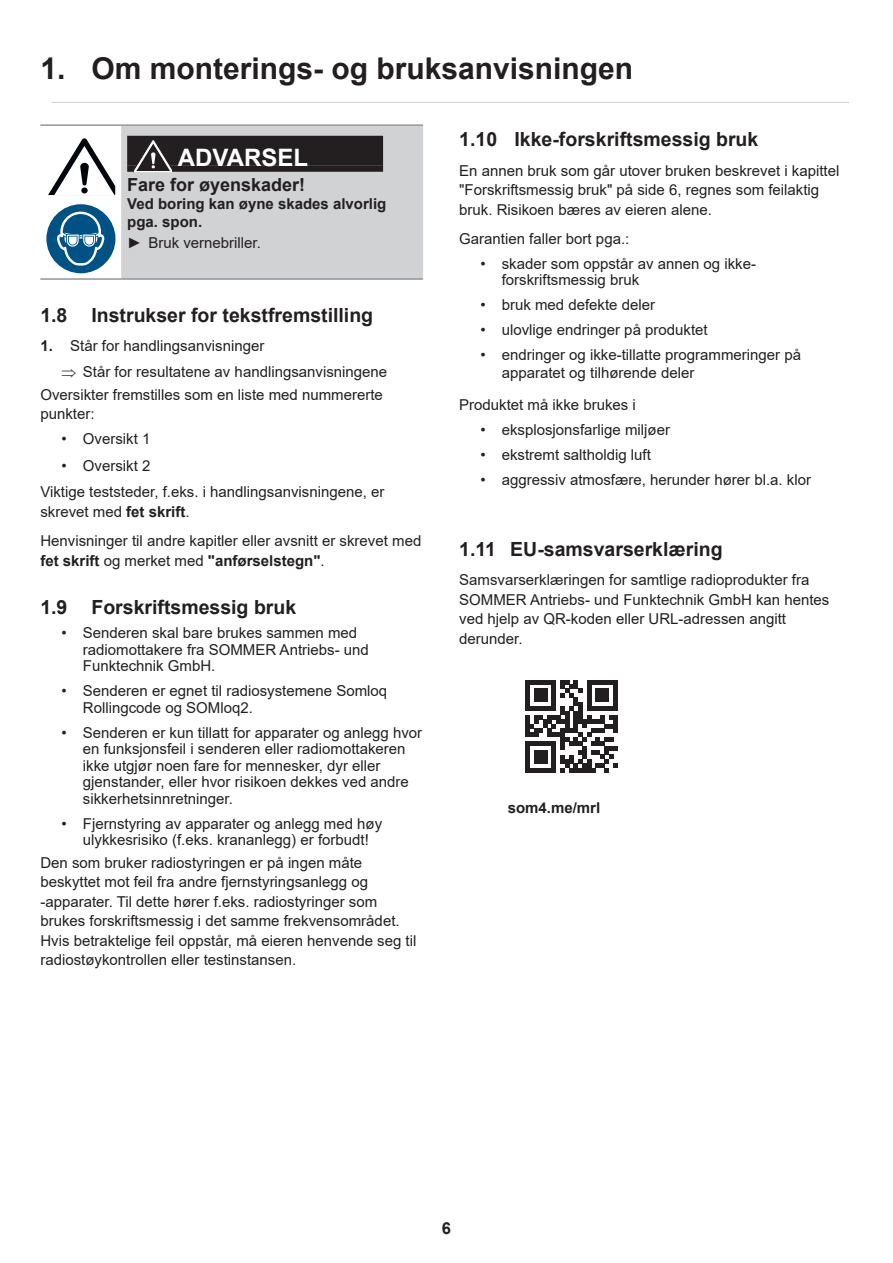
<style>
.page{position:relative;width:893px;height:1263px;background:#fff}
.page>*{position:absolute;margin:0;border:0;box-sizing:border-box;transform-origin:0 0}
.t1{font:700 30px "Arial";color:#231f20}
.t2{font:700 24px "Arial";color:#fff}
.t3{font:700 19.5px "Arial";color:#231f20}
.t4{font:700 18px "Arial";color:#231f20}
.t5{font:700 16.5px "Arial";color:#231f20}
.t6{font:15px/19.5px "Arial";color:#231f20}
.t7{font:700 15px/18px "Arial";color:#231f20}
.s1{font-weight:700}
.s2{font-weight:400}
</style>
<div class="page">
<hr style="left:51px;top:102px;width:798px;height:1px;background:#d1d2d4">
<svg style="left:525px;top:680px;width:93px;height:92px"></svg>
<div style="left:121px;top:126px;width:302px;height:152px;background:#d1d2d4"></div>
<hr style="left:121px;top:124px;width:302px;height:2px;background:#939598">
<hr style="left:40px;top:278px;width:81px;height:2px;background:#939598">
<hr style="left:40px;top:124px;width:81px;height:2px;background:#939598">
<hr style="left:121px;top:278px;width:302px;height:2px;background:#939598">
<svg style="left:48px;top:138px;width:67px;height:57px"></svg>
<div style="left:46px;top:204px;width:69px;height:69px;background:#005285;border-radius:50%"></div>
<svg style="left:57px;top:212px;width:47px;height:54px"></svg>
<div style="left:127px;top:136px;width:256px;height:30px;background:#231f20"></div>
<div style="left:127px;top:166px;width:256px;height:6px;background:#231f20"></div>
<svg style="left:134px;top:139px;width:38px;height:33px"></svg>
<h1 class="t1" style="left:40px;top:47px;width:594px">1. Om monterings- og bruksanvisningen</h1>
<h2 class="t2" style="left:178px;top:140px;width:132px">ADVARSEL</h2>
<p class="t4" style="left:127px;top:172px;width:180px">Fare for øyenskader!</p>
<p class="t7" style="left:127px;top:195px;width:261px">Ved boring kan øyne skades alvorlig pga. spon.</p>
<p class="t6" style="left:127px;top:232px;width:135px">► Bruk vernebriller.</p>
<h3 class="t3" style="left:40px;top:301px;width:334px">1.8 Instrukser for tekstfremstilling</h3>
<p class="t6" style="left:62px;top:333px;width:327px;line-height:25.8px;text-indent:-21px"><span class="s1">1.</span> Står for handlingsanvisninger<br>⇒ Står for resultatene av handlingsanvisningene</p>
<p class="t6" style="left:40px;top:385px;width:344px">Oversikter fremstilles som en liste med nummererte punkter:</p>
<p class="t6" style="left:62px;top:429px;width:90px">• Oversikt 1</p>
<p class="t6" style="left:40px;top:452px;width:346px;line-height:26.5px;text-indent:21px">• Oversikt 2<br>Viktige teststeder, f.eks. i handlingsanvisningene, er</p>
<p class="t6" style="left:40px;top:497px;width:382px;line-height:29.2px">skrevet med <span class="s1">fet skrift</span>.<br>Henvisninger til andre kapitler eller avsnitt er skrevet med</p>
<p class="t7" style="left:40px;top:551px;width:286px">fet skrift <span class="s2">og merket med</span> "anførselstegn"<span class="s2">.</span></p>
<h3 class="t3" style="left:40px;top:594px;width:257px">1.9 Forskriftsmessig bruk</h3>
<p class="t6" style="left:83px;top:624px;width:287px;line-height:16.5px;text-indent:-21px">• Senderen skal bare brukes sammen med radiomottakere fra SOMMER Antriebs- und<br>Funktechnik GmbH.</p>
<p class="t6" style="left:83px;top:682px;width:306px;line-height:16.5px;text-indent:-21px">• Senderen er egnet til radiosystemene Somloq<br>Rollingcode og SOMloq2.</p>
<p class="t6" style="left:83px;top:724px;width:341px;line-height:16.5px;text-indent:-21px">• Senderen er kun tillatt for apparater og anlegg hvor en funksjonsfeil i senderen eller radiomottakeren ikke utgjør noen fare for mennesker, dyr eller gjenstander, eller hvor risikoen dekkes ved andre sikkerhetsinnretninger.</p>
<p class="t6" style="left:62px;top:815px;width:322px;line-height:16.5px;text-align:center">• Fjernstyring av apparater og anlegg med høy ulykkesrisiko (f.eks. krananlegg) er forbudt!</p>
<p class="t6" style="left:40px;top:853px;width:378px">Den som bruker radiostyringen er på ingen måte beskyttet mot feil fra andre fjernstyringsanlegg og -apparater. Til dette hører f.eks. radiostyringer som brukes forskriftsmessig i det samme frekvensområdet.<br>Hvis betraktelige feil oppstår, må eieren henvende seg til radiostøykontrollen eller testinstansen.</p>
<h3 class="t3" style="left:459px;top:126px;width:301px">1.10 Ikke-forskriftsmessig bruk</h3>
<p class="t6" style="left:459px;top:160px;width:382px">En annen bruk som går utover bruken beskrevet i kapittel "Forskriftsmessig bruk" på side 6, regnes som feilaktig bruk. Risikoen bæres av eieren alene.</p>
<p class="t6" style="left:459px;top:229px;width:172px">Garantien faller bort pga.:</p>
<p class="t6" style="left:502px;top:255px;width:256px;line-height:16.5px;text-indent:-21px">• skader som oppstår av annen og ikke&shy;forskriftsmessig bruk</p>
<p class="t6" style="left:480px;top:295px;width:176px">• bruk med defekte deler</p>
<p class="t6" style="left:480px;top:320px;width:229px">• ulovlige endringer på produktet</p>
<p class="t6" style="left:502px;top:346px;width:301px;line-height:18px;text-indent:-21px">• endringer og ikke-tillatte programmeringer på apparatet og tilhørende deler</p>
<p class="t6" style="left:459px;top:394px;width:178px">Produktet må ikke brukes i</p>
<p class="t6" style="left:480px;top:419px;width:191px">• eksplosjonsfarlige miljøer</p>
<p class="t6" style="left:480px;top:444px;width:172px">• ekstremt saltholdig luft</p>
<p class="t6" style="left:480px;top:469px;width:332px">• aggressiv atmosfære, herunder hører bl.a. klor</p>
<h3 class="t3" style="left:459px;top:535px;width:265px">1.11 EU-samsvarserklæring</h3>
<p class="t6" style="left:459px;top:570px;width:372px">Samsvarserklæringen for samtlige radioprodukter fra SOMMER Antriebs- und Funktechnik GmbH kan hentes ved hjelp av QR-koden eller URL-adressen angitt derunder.</p>
<p class="t7" style="left:508px;top:799px;width:94px">som4.me/mrl</p>
<p class="t5" style="left:442px;top:1216px;width:11px">6</p>
</div>
